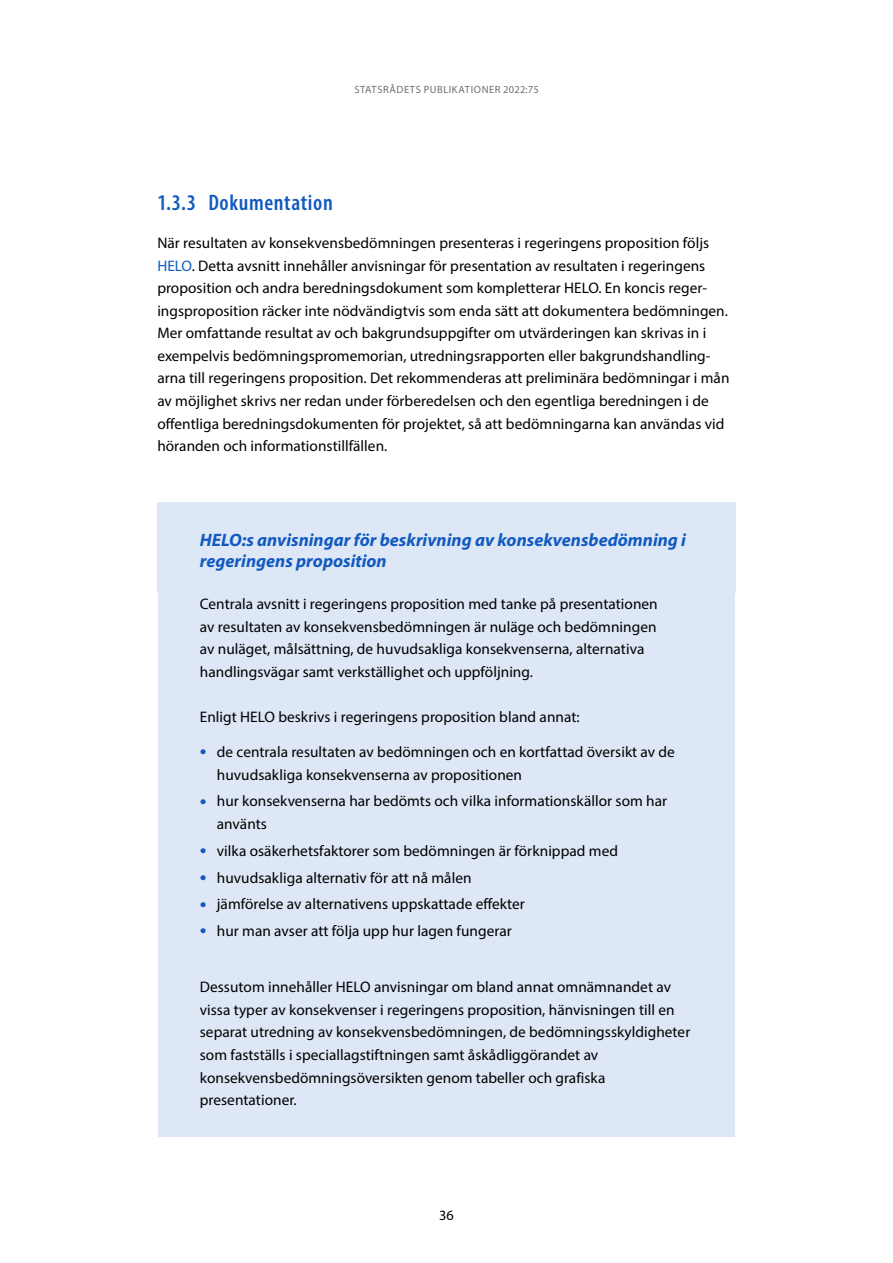
<style>
.page{position:relative;width:893px;height:1263px;background:#fff}
.page>*{position:absolute;margin:0;border:0;box-sizing:border-box;transform-origin:0 0}
.Otsikko_3{font:600 condensed 22.5px "Myriad Pro";letter-spacing:.03em;color:#115ac0}
.laatikko-otsikko{font:italic 700 18px/21px "Myriad Pro";color:#115ac0}
._01_Leipä{font:15.3px/22.5px "Myriad Pro";letter-spacing:.005em;color:#000}
.Laatikkoteksti{font:15.3px/22.5px "Myriad Pro";letter-spacing:.005em;color:#000}
.t1{font:14.25px "Myriad Pro";color:#000}
.t2{font:10.5px "Myriad Pro";letter-spacing:.055em;color:#6e6e6d}
.s1{color:#115ac0}
.s2{font-size:24px;color:#115ac0}
</style>
<div class="page">
<div style="left:157px;top:502px;width:579px;height:90px;background:#dee7f6"></div>
<div style="left:158px;top:576px;width:577px;height:143px;background:#dee7f6"></div>
<div style="left:158px;top:689px;width:577px;height:75px;background:#dee7f6"></div>
<div style="left:158px;top:724px;width:577px;height:98px;background:#dee7f6"></div>
<div style="left:158px;top:774px;width:577px;height:97px;background:#dee7f6"></div>
<div style="left:158px;top:850px;width:577px;height:75px;background:#dee7f6"></div>
<div style="left:158px;top:903px;width:577px;height:75px;background:#dee7f6"></div>
<div style="left:158px;top:960px;width:577px;height:177px;background:#dee7f6"></div>
<p class="t2" style="left:354px;top:83px;width:186px">STATSRÅDETS PUBLIKATIONER 2022:75</p>
<h3 class="Otsikko_3" style="left:157px;top:189px;width:177px">1.3.3 Dokumentation</h3>
<p class="_01_Leipä" style="left:157px;top:231px;width:574px">När resultaten av konsekvensbedömningen presenteras i regeringens proposition följs <span class="s1">HELO</span>. Detta avsnitt innehåller anvisningar för presentation av resultaten i regeringens proposition och andra beredningsdokument som kompletterar HELO. En koncis reger&shy;ingsproposition räcker inte nödvändigtvis som enda sätt att dokumentera bedömningen.<br>Mer omfattande resultat av och bakgrundsuppgifter om utvärderingen kan skrivas in i exempelvis bedömningspromemorian, utredningsrapporten eller bakgrundshandling&shy;arna till regeringens proposition. Det rekommenderas att preliminära bedömningar i mån av möjlighet skrivs ner redan under förberedelsen och den egentliga beredningen i de offentliga beredningsdokumenten för projektet, så att bedömningarna kan användas vid höranden och informationstillfällen.</p>
<p class="laatikko-otsikko" style="left:200px;top:529px;width:488px">HELO:s anvisningar för beskrivning av konsekvensbedömning i regeringens proposition</p>
<p class="Laatikkoteksti" style="left:200px;top:592px;width:459px">Centrala avsnitt i regeringens proposition med tanke på presentationen av resultaten av konsekvensbedömningen är nuläge och bedömningen av nuläget, målsättning, de huvudsakliga konsekvenserna, alternativa handlingsvägar samt verkställighet och uppföljning.</p>
<p class="Laatikkoteksti" style="left:200px;top:705px;width:381px">Enligt HELO beskrivs i regeringens proposition bland annat:</p>
<p class="_01_Leipä" style="left:217px;top:740px;width:460px;text-indent:-17px"><span class="s2">•</span> de centrala resultaten av bedömningen och en kortfattad översikt av de huvudsakliga konsekvenserna av propositionen</p>
<p class="_01_Leipä" style="left:217px;top:790px;width:452px;text-indent:-17px"><span class="s2">•</span> hur konsekvenserna har bedömts och vilka informationskällor som har använts</p>
<p class="_01_Leipä" style="left:200px;top:839px;width:420px"><span class="s2">•</span> vilka osäkerhetsfaktorer som bedömningen är förknippad med</p>
<p class="_01_Leipä" style="left:200px;top:866px;width:273px"><span class="s2">•</span> huvudsakliga alternativ för att nå målen</p>
<p class="_01_Leipä" style="left:200px;top:893px;width:327px"><span class="s2">•</span> jämförelse av alternativens uppskattade effekter</p>
<p class="_01_Leipä" style="left:200px;top:919px;width:314px"><span class="s2">•</span> hur man avser att följa upp hur lagen fungerar</p>
<p class="Laatikkoteksti" style="left:200px;top:976px;width:492px">Dessutom innehåller HELO anvisningar om bland annat omnämnandet av vissa typer av konsekvenser i regeringens proposition, hänvisningen till en separat utredning av konsekvensbedömningen, de bedömningsskyldigheter som fastställs i speciallagstiftningen samt åskådliggörandet av konsekvensbedömningsöversikten genom tabeller och grafiska presentationer.</p>
<p class="t1" style="left:439px;top:1206px;width:16px">36</p>
</div>
